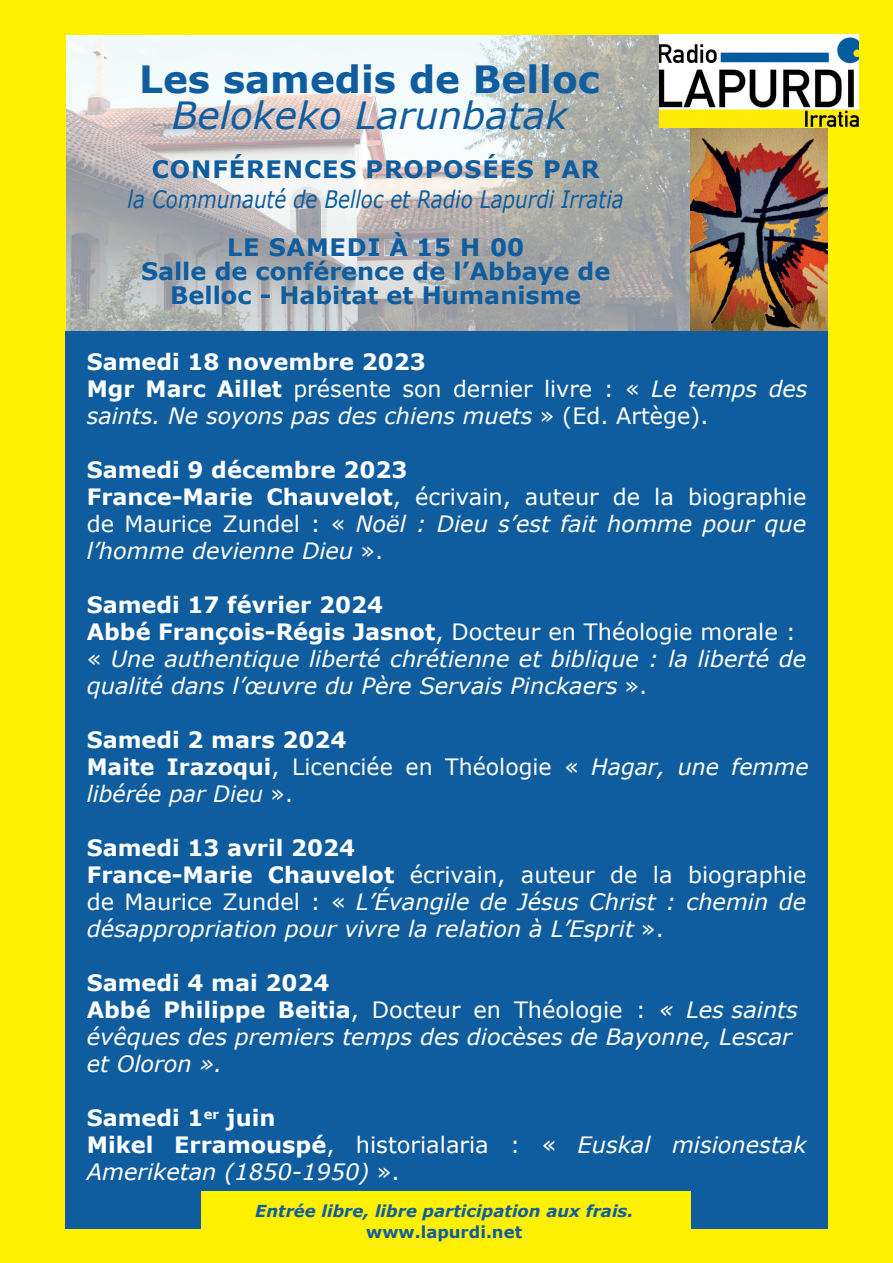
<style>
.page{position:relative;width:893px;height:1263px;background:#fff}
.page>*{position:absolute;margin:0;border:0;box-sizing:border-box;transform-origin:0 0}
.t1{font:700 37.5px "Verdana";color:#0f5d9e}
.t2{font:italic 37.5px "Verdana";color:#0f5d9e}
.t3{font:700 24px/24px "Verdana";color:#0f5d9e;text-align:center}
.t4{font:italic 24px "Verdana";color:#0f5d9e;scale:.83 1}
.t5{font:700 24px "Verdana";letter-spacing:.035em;color:#0f5d9e}
.t6{font:italic 22.5px/27px "Verdana";color:#fff}
.t7{font:22.5px/27px "Verdana";color:#fff}
.t8{font:700 22.5px/27px "Verdana";color:#fff}
.t9{font:italic 700 16.5px "Verdana";color:#0f5d9e}
.t10{font:700 16.5px "Verdana";color:#0f5d9e}
.s1{font-weight:700;font-style:normal}
.s2{font-style:normal}
.s3{font-weight:700}
.s4{font-style:italic}
.s5{font-weight:400}
.s6{font-weight:400;font-style:italic}
</style>
<div class="page">
<img style="left:65px;top:34px;width:626px;height:298px">
<div style="left:0;top:0;width:893px;height:34px;background:#fff101"></div>
<div style="left:0;top:1229px;width:893px;height:34px;background:#fff101"></div>
<div style="left:827px;top:0;width:66px;height:1263px;background:#fff101"></div>
<img style="left:691px;top:127px;width:136px;height:205px">
<img style="left:659px;top:35px;width:200px;height:92px">
<div style="left:0;top:0;width:65px;height:1263px;background:#fff101"></div>
<div style="left:65px;top:332px;width:763px;height:897px;background:#0f5d9e"></div>
<div style="left:202px;top:1191px;width:489px;height:38px;background:#fff101"></div>
<h1 class="t1" style="left:139px;top:53px;width:462px">Les samedis de Belloc</h1>
<h1 class="t2" style="left:172px;top:90px;width:397px">Belokeko Larunbatak</h1>
<p class="t5" style="left:152px;top:152px;width:449px">CONFÉRENCES PROPOSÉES PAR</p>
<p class="t4" style="left:128px;top:183px;width:599px">la Communauté de Belloc et Radio Lapurdi Irratia</p>
<p class="t3" style="left:141px;top:235px;width:471px">LE SAMEDI À 15 H 00<br>Salle de conférence de l’Abbaye de<br>Belloc - Habitat et Humanisme</p>
<p class="t6" style="left:87px;top:348px;width:722px"><span class="s1">Samedi 18 novembre 2023<br>Mgr Marc Aillet</span> <span class="s2">présente son dernier livre : «</span> Le temps des saints. Ne soyons pas des chiens muets <span class="s2">» (Ed. Artège).</span></p>
<p class="t7" style="left:87px;top:456px;width:721px"><span class="s3">Samedi 9 décembre 2023<br>France-Marie Chauvelot</span>, écrivain, auteur de la biographie de Maurice Zundel : « <span class="s4">Noël : Dieu s’est fait homme pour que l’homme devienne Dieu</span> ».</p>
<p class="t6" style="left:87px;top:591px;width:721px"><span class="s1">Samedi 17 février 2024<br>Abbé François-Régis Jasnot</span><span class="s2">, Docteur en Théologie morale : «</span> Une authentique liberté chrétienne et biblique : la liberté de qualité dans l’œuvre du Père Servais Pinckaers <span class="s2">».</span></p>
<p class="t8" style="left:87px;top:726px;width:723px">Samedi 2 mars 2024<br>Maite Irazoqui<span class="s5">, Licenciée en Théologie «</span> <span class="s6">Hagar, une femme libérée par Dieu</span> <span class="s5">».</span></p>
<p class="t6" style="left:87px;top:834px;width:721px"><span class="s1">Samedi 13 avril 2024<br>France-Marie Chauvelot</span> <span class="s2">écrivain, auteur de la biographie de Maurice Zundel : «</span> L’Évangile de Jésus Christ : chemin de désappropriation pour vivre la relation à L’Esprit <span class="s2">».</span></p>
<p class="t6" style="left:87px;top:969px;width:713px"><span class="s1">Samedi 4 mai 2024<br>Abbé Philippe Beitia</span><span class="s2">, Docteur en Théologie :</span> « Les saints évêques des premiers temps des diocèses de Bayonne, Lescar et Oloron ».</p>
<p class="t6" style="left:87px;top:1104px;width:721px"><span class="s1">Samedi 1</span><sup>er</sup> <span class="s1">juin<br>Mikel Erramouspé</span><span class="s2">, historialaria : «</span> Euskal misionestak<br>Ameriketan (1850-1950) <span class="s2">».</span></p>
<p class="t9" style="left:255px;top:1199px;width:380px">Entrée libre, libre participation aux frais.</p>
<p class="t10" style="left:366px;top:1220px;width:157px">www.lapurdi.net</p>
</div>
